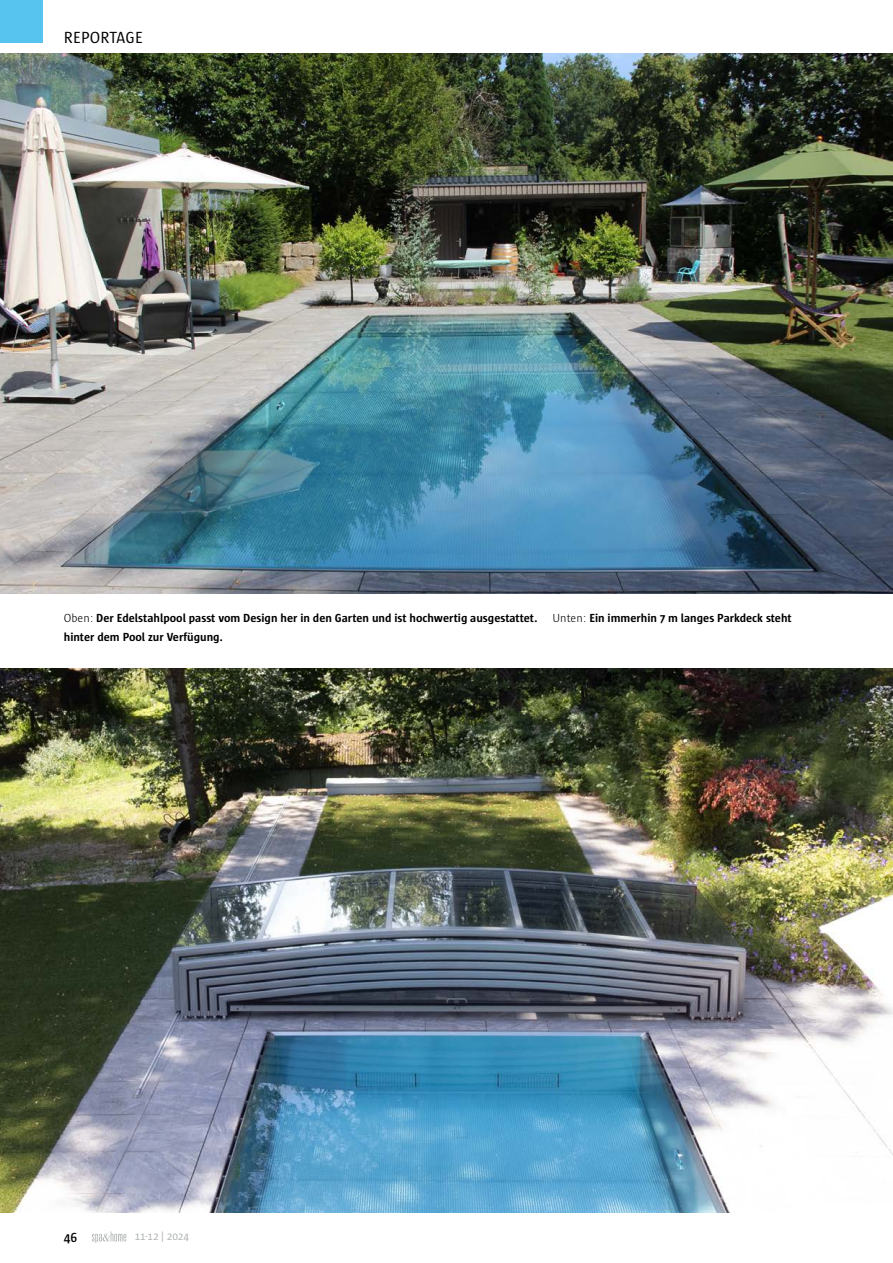
<style>
.page{position:relative;width:893px;height:1263px;background:#fff}
.page>*{position:absolute;margin:0;border:0;box-sizing:border-box;transform-origin:0 0}
.t1{font:16.5px "Sun";letter-spacing:.015em;color:#000}
.t2{font:600 13.5px "Sun";color:#000}
.t3{font:700 12px/18.8px "Sun";color:#000}
.t4{font:11.25px "Sun";letter-spacing:-.01em;color:#b1b4b4}
.s1{font-weight:300}
</style>
<div class="page">
<div style="left:0;top:0;width:43px;height:43px;background:#56c4ef"></div>
<svg style="left:92px;top:1231px;width:34px;height:12px"></svg>
<img style="left:0;top:53px;width:893px;height:541px">
<img style="left:0;top:669px;width:893px;height:544px">
<h1 class="t1" style="left:64px;top:28px;width:81px">REPORTAGE</h1>
<p class="t3" style="left:64px;top:609px;width:729px"><span class="s1">Oben:</span> Der Edelstahlpool passt vom Design her in den Garten und ist hochwertig ausgestattet. <span class="s1">Unten:</span> Ein immerhin 7 m langes Parkdeck steht hinter dem Pool zur Verfügung.</p>
<p class="t2" style="left:64px;top:1230px;width:15px">46</p>
<p class="t4" style="left:135px;top:1230px;width:56px">11-12 | 2024</p>
</div>
